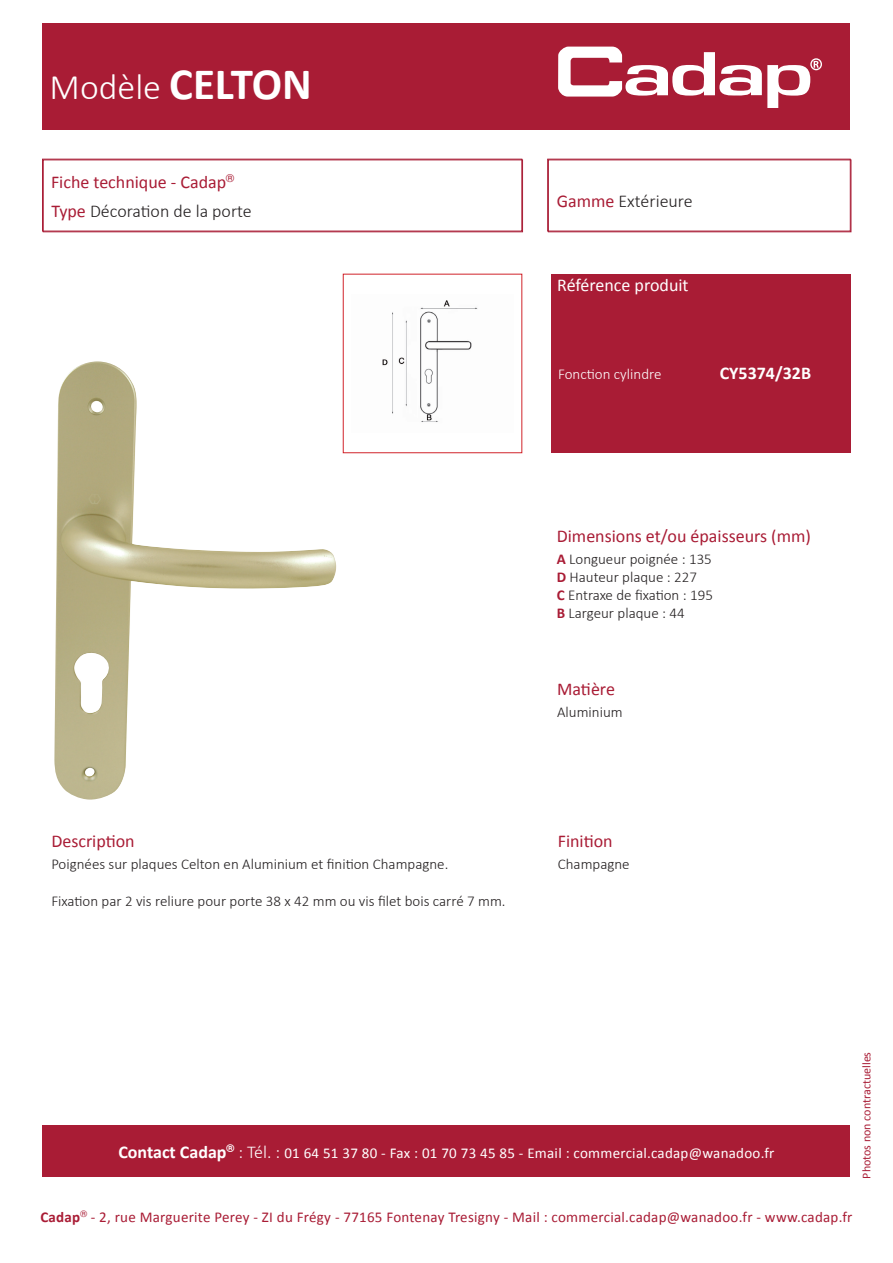
<style>
.page{position:relative;width:893px;height:1263px;background:#fff}
.page>*{position:absolute;margin:0;border:0;box-sizing:border-box;transform-origin:0 0}
.t1{font:300 36px "Calibri";color:#fff}
.t2{font:18px "Calibri";color:#a91c35}
.t3{font:300 18px "Calibri";color:#231f20}
.t4{font:18px "Calibri";color:#fff}
.t5{font:700 18px "Calibri";color:#fff}
.t6{font:300 15px/18px "Calibri";color:#231f20}
.t7{font:15px "Calibri";letter-spacing:.015em;color:#a91c35}
.t8{font:15px "Calibri";letter-spacing:.015em;color:#fff}
.t9{font:300 15px "Calibri";color:#fff}
.t10{font:12px "Calibri";color:#a91c35}
.s1{font-weight:700;font-size:45px}
.s2{font-weight:400;color:#a91c35}
.s3{font-weight:700;color:#a91c35}
.s4{font-weight:700;font-size:18px}
.s5{font-weight:300;font-size:18px}
.s6{font-weight:700}
</style>
<div class="page">
<div style="left:43px;top:23px;width:807px;height:106px;background:#a91c35"></div>
<svg style="left:558px;top:47px;width:264px;height:61px"></svg>
<div style="left:42px;top:159px;width:480px;height:72px;border:1px solid #a91c35"></div>
<div style="left:43px;top:1125px;width:807px;height:51px;background:#a91c35"></div>
<div style="left:547px;top:159px;width:303px;height:72px;border:1px solid #a91c35"></div>
<div style="left:551px;top:274px;width:299px;height:179px;background:#a91c35"></div>
<div style="left:43px;top:160px;width:480px;height:72px;border:1px solid #a91c35"></div>
<div style="left:548px;top:160px;width:303px;height:72px;border:1px solid #a91c35"></div>
<div style="left:343px;top:274px;width:179px;height:179px;border:1px solid #d1232a"></div>
<img style="left:54px;top:361px;width:282px;height:439px">
<img style="left:382px;top:300px;width:96px;height:122px">
<h1 class="t1" style="left:50px;top:65px;width:264px">Modèle <span class="s1">CELTON</span></h1>
<p class="t2" style="left:51px;top:171px;width:185px">Fiche technique - Cadap<sup>®</sup></p>
<p class="t3" style="left:51px;top:200px;width:202px"><span class="s2">Type</span> Décoration de la porte</p>
<p class="t3" style="left:557px;top:190px;width:138px"><span class="s2">Gamme</span> Extérieure</p>
<p class="t4" style="left:557px;top:274px;width:133px">Référence produit</p>
<p class="t9" style="left:558px;top:365px;width:105px">Fonction cylindre</p>
<p class="t5" style="left:720px;top:362px;width:93px">CY5374/32B</p>
<p class="t2" style="left:51px;top:830px;width:85px">Description</p>
<p class="t6" style="left:51px;top:855px;width:398px">Poignées sur plaques Celton en Aluminium et finition Champagne.</p>
<p class="t6" style="left:51px;top:891px;width:456px">Fixation par 2 vis reliure pour porte 38 x 42 mm ou vis filet bois carré 7 mm.</p>
<p class="t2" style="left:557px;top:524px;width:256px">Dimensions et/ou épaisseurs (mm)</p>
<p class="t6" style="left:557px;top:550px;width:158px"><span class="s3">A</span> Longueur poignée : 135<br><span class="s3">D</span> Hauteur plaque : 227<br><span class="s3">C</span> Entraxe de fixation : 195<br><span class="s3">B</span> Largeur plaque : 44</p>
<p class="t2" style="left:557px;top:678px;width:59px">Matière</p>
<p class="t6" style="left:557px;top:703px;width:67px">Aluminium</p>
<p class="t2" style="left:558px;top:829px;width:56px">Finition</p>
<p class="t6" style="left:558px;top:855px;width:73px">Champagne</p>
<p class="t8" style="left:118px;top:1143px;width:658px"><span class="s4">Contact Cadap</span><sup>®</sup> <span class="s5">: Tél. :</span> 01 64 51 37 80 - Fax : 01 70 73 45 85 - Email : commercial.cadap@wanadoo.fr</p>
<p class="t10" style="left:859px;top:1179px;width:128px;rotate:-90deg">Photos non contractuelles</p>
<p class="t7" style="left:40px;top:1207px;width:814px"><span class="s6">Cadap</span><sup>®</sup> - 2, rue Marguerite Perey - ZI du Frégy - 77165 Fontenay Tresigny - Mail : commercial.cadap@wanadoo.fr - www.cadap.fr</p>
</div>
